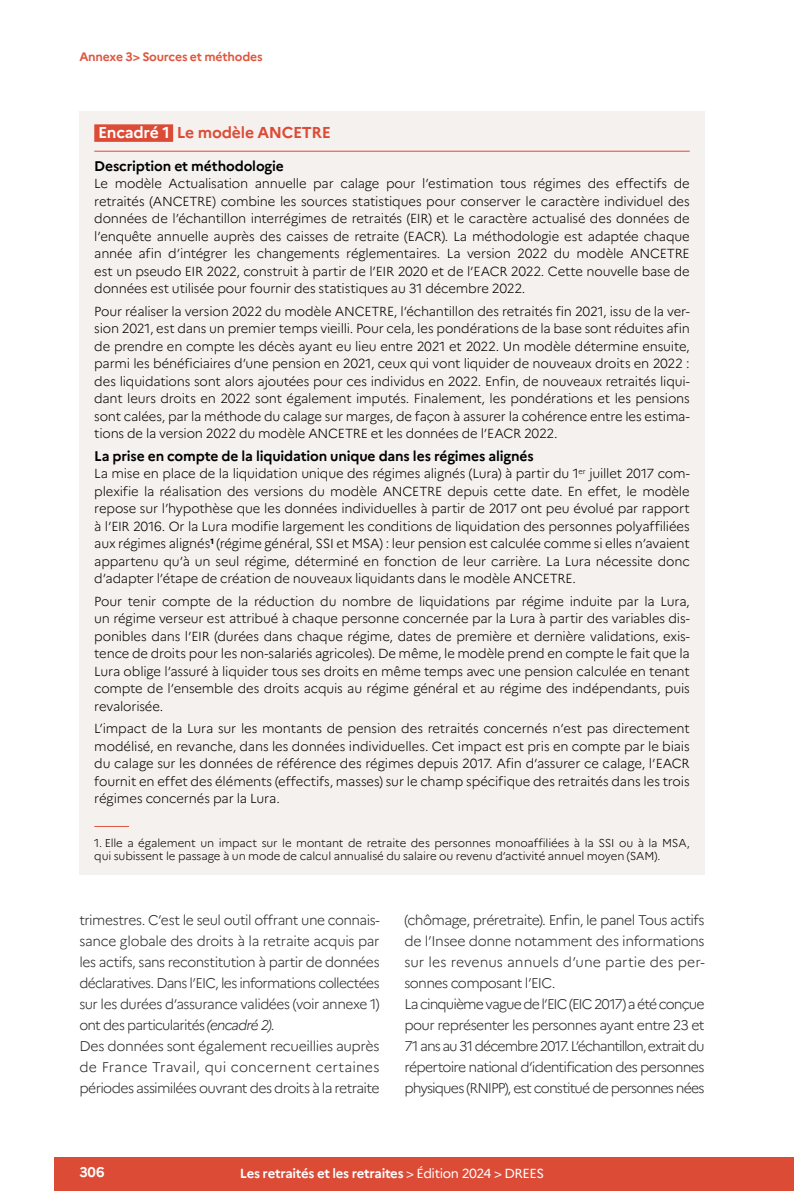
<style>
.page{position:relative;width:794px;height:1191px;background:#fff}
.page>*{position:absolute;margin:0;border:0;box-sizing:border-box;transform-origin:0 0}
.ENC_titre{font:700 15.75px "Marianne";letter-spacing:-.02em;color:#dc4b36}
.Texte-sans-digit{font:300 14px/21px "Marianne";letter-spacing:-.045em;color:#272726;text-align:justify}
.ENC_inter{font:700 14px "Marianne";letter-spacing:-.01em;color:#000}
.t1{font:700 14px "Marianne";color:#fff}
.ENC_texte{font:300 13.12px/17.5px "Marianne";letter-spacing:-.015em;color:#000;text-align:justify}
.t2{font:700 13.12px "Marianne";letter-spacing:-.025em;color:#fff}
.t3{font:700 12.25px "Marianne";letter-spacing:-.02em;color:#de563e}
.t4{font:300 11.38px/13.7px "Marianne";letter-spacing:-.01em;color:#000}
.s1{color:#fff}
.s2{font-style:italic}
.s3{font-weight:400}
</style>
<div class="page">
<div style="left:55px;top:1157px;width:739px;height:34px;background:#dc4b36"></div>
<div style="left:79px;top:112px;width:625px;height:763px;background:#f5f1ef"></div>
<hr style="left:94px;top:151px;width:596px;height:1px;background:#dc4b36">
<div style="left:94px;top:124px;width:79px;height:18px;background:#dc4b36"></div>
<hr style="left:94px;top:826px;width:35px;height:1px;background:#de563e">
<p class="t3" style="left:79px;top:49px;width:185px">Annexe 3&gt; Sources et méthodes</p>
<p class="ENC_titre" style="left:98px;top:123px;width:234px"><span class="s1">Encadré 1</span> Le modèle ANCETRE</p>
<p class="ENC_inter" style="left:94px;top:157px;width:191px">Description et méthodologie</p>
<p class="ENC_texte" style="left:94px;top:175px;width:597px">Le modèle Actualisation annuelle par calage pour l’estimation tous régimes des effectifs de retraités (ANCETRE) combine les sources statistiques pour conserver le caractère individuel des données de l’échantillon interrégimes de retraités (EIR) et le caractère actualisé des données de l’enquête annuelle auprès des caisses de retraite (EACR). La méthodologie est adaptée chaque année afin d’intégrer les changements réglementaires. La version 2022 du modèle ANCETRE est un pseudo EIR 2022, construit à partir de l’EIR 2020 et de l’EACR 2022. Cette nouvelle base de données est utilisée pour fournir des statistiques au 31 décembre 2022.</p>
<p class="ENC_texte" style="left:94px;top:302px;width:597px">Pour réaliser la version 2022 du modèle ANCETRE, l’échantillon des retraités fin 2021, issu de la ver&shy;sion 2021, est dans un premier temps vieilli. Pour cela, les pondérations de la base sont réduites afin de prendre en compte les décès ayant eu lieu entre 2021 et 2022. Un modèle détermine ensuite, parmi les bénéficiaires d’une pension en 2021, ceux qui vont liquider de nouveaux droits en 2022 : des liquidations sont alors ajoutées pour ces individus en 2022. Enfin, de nouveaux retraités liqui&shy;dant leurs droits en 2022 sont également imputés. Finalement, les pondérations et les pensions sont calées, par la méthode du calage sur marges, de façon à assurer la cohérence entre les estima&shy;tions de la version 2022 du modèle ANCETRE et les données de l’EACR 2022.</p>
<p class="ENC_inter" style="left:94px;top:447px;width:441px">La prise en compte de la liquidation unique dans les régimes alignés</p>
<p class="ENC_texte" style="left:94px;top:465px;width:597px">La mise en place de la liquidation unique des régimes alignés (Lura) à partir du 1<sup>er</sup> juillet 2017 com&shy;plexifie la réalisation des versions du modèle ANCETRE depuis cette date. En effet, le modèle repose sur l’hypothèse que les données individuelles à partir de 2017 ont peu évolué par rapport à l’EIR 2016. Or la Lura modifie largement les conditions de liquidation des personnes polyaffiliées aux régimes alignés<sup>1</sup> (régime général, SSI et MSA) : leur pension est calculée comme si elles n’avaient appartenu qu’à un seul régime, déterminé en fonction de leur carrière. La Lura nécessite donc d’adapter l’étape de création de nouveaux liquidants dans le modèle ANCETRE.</p>
<p class="ENC_texte" style="left:94px;top:592px;width:597px">Pour tenir compte de la réduction du nombre de liquidations par régime induite par la Lura, un régime verseur est attribué à chaque personne concernée par la Lura à partir des variables dis&shy;ponibles dans l’EIR (durées dans chaque régime, dates de première et dernière validations, exis&shy;tence de droits pour les non-salariés agricoles). De même, le modèle prend en compte le fait que la Lura oblige l’assuré à liquider tous ses droits en même temps avec une pension calculée en tenant compte de l’ensemble des droits acquis au régime général et au régime des indépendants, puis revalorisée.</p>
<p class="ENC_texte" style="left:94px;top:720px;width:597px">L’impact de la Lura sur les montants de pension des retraités concernés n’est pas directement modélisé, en revanche, dans les données individuelles. Cet impact est pris en compte par le biais du calage sur les données de référence des régimes depuis 2017. Afin d’assurer ce calage, l’EACR fournit en effet des éléments (effectifs, masses) sur le champ spécifique des retraités dans les trois régimes concernés par la Lura.</p>
<p class="t4" style="left:94px;top:836px;width:597px">1. Elle a également un impact sur le montant de retraite des personnes monoaffiliées à la SSI ou à la MSA, qui subissent le passage à un mode de calcul annualisé du salaire ou revenu d’activité annuel moyen (SAM).</p>
<p class="Texte-sans-digit" style="left:79px;top:909px;width:302px">trimestres. C’est le seul outil offrant une connais&shy;sance globale des droits à la retraite acquis par les actifs, sans reconstitution à partir de données déclaratives. Dans l’EIC, les informations collectées sur les durées d’assurance validées (voir annexe 1) ont des particularités <span class="s2">(encadré 2)</span>.</p>
<p class="Texte-sans-digit" style="left:79px;top:1035px;width:302px">Des données sont également recueillies auprès de France Travail, qui concernent certaines périodes assimilées ouvrant des droits à la retraite</p>
<p class="Texte-sans-digit" style="left:404px;top:909px;width:302px">(chômage, préretraite). Enfin, le panel Tous actifs de l’Insee donne notamment des informations sur les revenus annuels d’une partie des per&shy;sonnes composant l’EIC.</p>
<p class="Texte-sans-digit" style="left:404px;top:993px;width:302px">La cinquième vague de l’EIC (EIC 2017) a été conçue pour représenter les personnes ayant entre 23 et 71 ans au 31 décembre 2017. L’échantillon, extrait du répertoire national d’identification des personnes physiques (RNIPP), est constitué de personnes nées</p>
<p class="t1" style="left:79px;top:1163px;width:27px">306</p>
<p class="t2" style="left:240px;top:1165px;width:306px">Les retraités et les retraites <span class="s3">&gt; Édition 2024 &gt; DREES</span></p>
</div>
